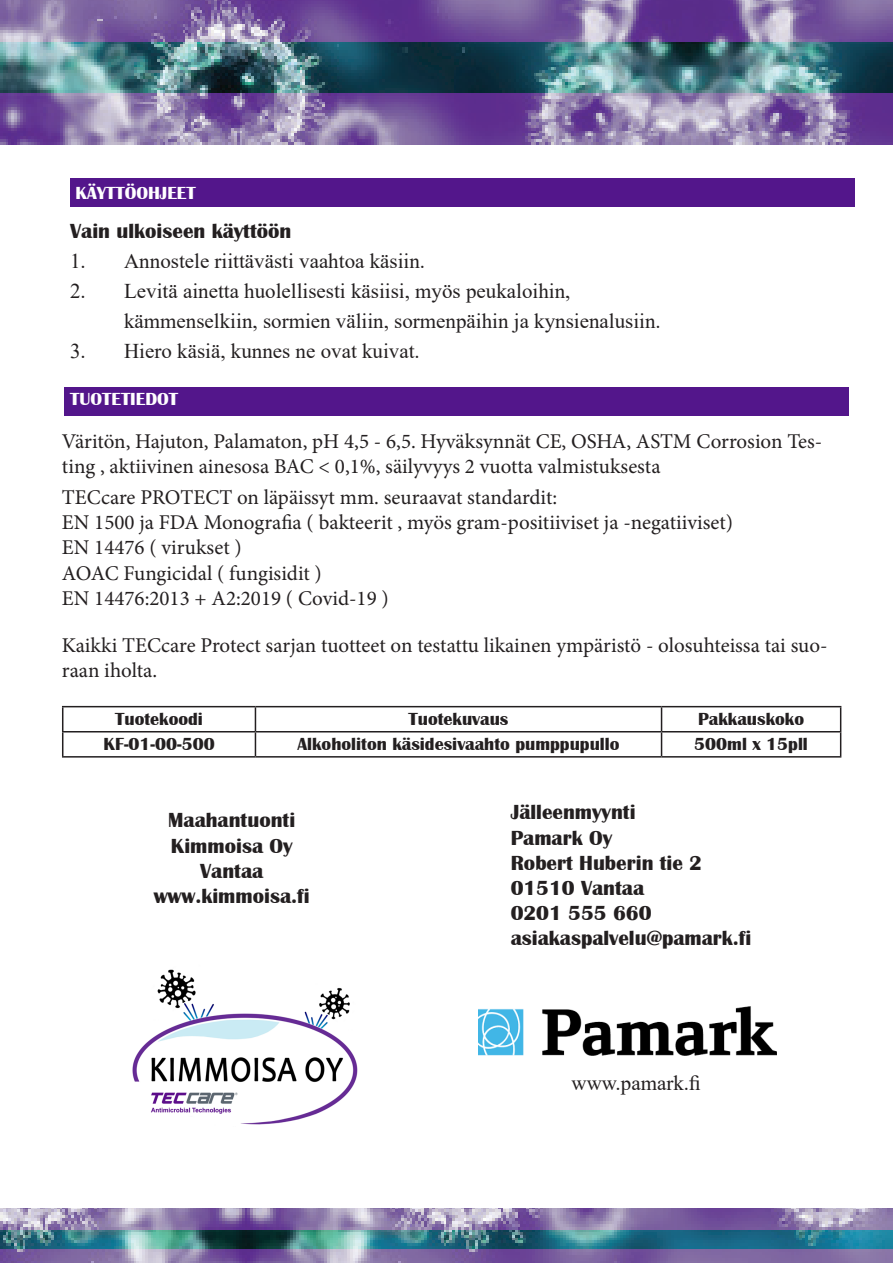
<style>
.page{position:relative;width:893px;height:1263px;background:#fff}
.page>*{position:absolute;margin:0;border:0;box-sizing:border-box;transform-origin:0 0}
.t1{font:21px/25.2px "Minion Pro";color:#231f20}
.t2{font:21px "Times New Roman";color:#231f20}
.t3{font:700 21px/25.2px "Britannic";color:#231f20}
.t4{font:700 18px "Britannic";color:#231f20}
.t5{font:700 18px "Britannic";color:#fff}
</style>
<div class="page">
<img style="left:0;top:42px;width:893px;height:52px">
<img style="left:0;top:0;width:893px;height:42px">
<img style="left:0;top:94px;width:893px;height:51px">
<img style="left:0;top:1230px;width:893px;height:19px">
<img style="left:0;top:1209px;width:893px;height:21px">
<img style="left:0;top:1249px;width:893px;height:14px">
<div style="left:70px;top:179px;width:785px;height:28px;background:#53168b"></div>
<div style="left:64px;top:387px;width:785px;height:28px;background:#53168b"></div>
<hr style="left:62px;top:706px;width:193px;height:1px;background:#231f20">
<hr style="left:255px;top:706px;width:407px;height:1px;background:#231f20">
<hr style="left:662px;top:706px;width:179px;height:1px;background:#231f20">
<hr style="left:62px;top:731px;width:193px;height:1px;background:#231f20">
<svg style="left:62px;top:707px;width:1px;height:49px"></svg>
<hr style="left:255px;top:731px;width:407px;height:1px;background:#231f20">
<svg style="left:255px;top:707px;width:1px;height:49px"></svg>
<hr style="left:662px;top:731px;width:179px;height:1px;background:#231f20">
<svg style="left:661px;top:707px;width:1px;height:49px"></svg>
<svg style="left:840px;top:707px;width:1px;height:49px"></svg>
<hr style="left:62px;top:756px;width:193px;height:1px;background:#231f20">
<hr style="left:255px;top:756px;width:407px;height:1px;background:#231f20">
<hr style="left:662px;top:756px;width:179px;height:1px;background:#231f20">
<img style="left:478px;top:1006px;width:298px;height:49px">
<img style="left:132px;top:969px;width:226px;height:156px">
<p class="t5" style="left:76px;top:183px;width:122px">KÄYTTÖOHJEET</p>
<p class="t3" style="left:70px;top:219px;width:223px">Vain ulkoiseen käyttöön</p>
<p class="t2" style="left:70px;top:246px;width:356px">1. Annostele riittävästi vaahtoa käsiin.</p>
<p class="t2" style="left:70px;top:276px;width:502px">2. Levitä ainetta huolellisesti käsiisi, myös peukaloihin,</p>
<p class="t2" style="left:124px;top:306px;width:538px">kämmenselkiin, sormien väliin, sormenpäihin ja kynsienalusiin.</p>
<p class="t2" style="left:70px;top:336px;width:351px">3. Hiero käsiä, kunnes ne ovat kuivat.</p>
<p class="t5" style="left:70px;top:389px;width:110px">TUOTETIEDOT</p>
<p class="t1" style="left:62px;top:429px;width:762px">Väritön, Hajuton, Palamaton, pH 4,5 - 6,5. Hyväksynnät CE, OSHA, ASTM Corrosion Tes&shy;ting , aktiivinen ainesosa BAC &lt; 0,1%, säilyvyys 2 vuotta valmistuksesta</p>
<p class="t1" style="left:62px;top:485px;width:497px">TECcare PROTECT on läpäissyt mm. seuraavat standardit:</p>
<p class="t1" style="left:62px;top:510px;width:673px">EN 1500 ja FDA Monografia ( bakteerit , myös gram-positiiviset ja -negatiiviset)</p>
<p class="t1" style="left:62px;top:535px;width:181px">EN 14476 ( virukset )</p>
<p class="t1" style="left:62px;top:560px;width:261px">AOAC Fungicidal ( fungisidit )</p>
<p class="t1" style="left:62px;top:585px;width:328px">EN 14476:2013 + A2:2019 ( Covid-19 )</p>
<p class="t1" style="left:62px;top:632px;width:767px">Kaikki TECcare Protect sarjan tuotteet on testattu likainen ympäristö - olosuhteissa tai suo&shy;raan iholta.</p>
<p class="t4" style="left:115px;top:709px;width:89px">Tuotekoodi</p>
<p class="t4" style="left:408px;top:709px;width:102px">Tuotekuvaus</p>
<p class="t4" style="left:698px;top:709px;width:107px">Pakkauskoko</p>
<p class="t4" style="left:103px;top:734px;width:113px">KF-01-00-500</p>
<p class="t4" style="left:297px;top:734px;width:324px">Alkoholiton käsidesivaahto pumppupullo</p>
<p class="t4" style="left:694px;top:734px;width:115px">500ml x 15pll</p>
<p class="t3" style="left:168px;top:808px;width:129px">Maahantuonti</p>
<p class="t3" style="left:171px;top:833px;width:123px">Kimmoisa Oy</p>
<p class="t3" style="left:200px;top:858px;width:65px">Vantaa</p>
<p class="t3" style="left:154px;top:883px;width:157px">www.kimmoisa.fi</p>
<p class="t3" style="left:511px;top:800px;width:193px">Jälleenmyynti<br>Pamark Oy<br>Robert Huberin tie 2</p>
<p class="t3" style="left:511px;top:876px;width:142px">01510 Vantaa<br>0201 555 660</p>
<p class="t3" style="left:511px;top:926px;width:242px">asiakaspalvelu@pamark.fi</p>
<p class="t2" style="left:571px;top:1068px;width:131px">www.pamark.fi</p>
</div>
